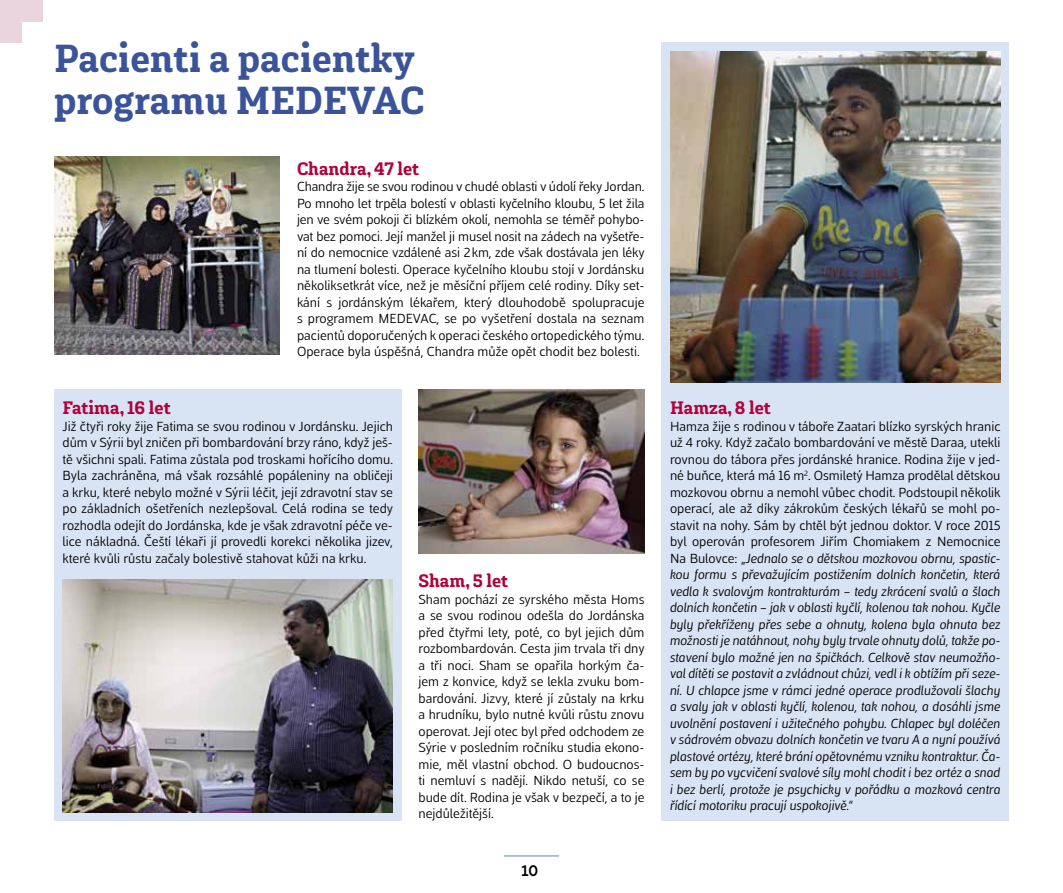
<style>
.page{position:relative;width:1063px;height:893px;background:#fff}
.page>*{position:absolute;margin:0;border:0;box-sizing:border-box;transform-origin:0 0}
.t1{font:900 39px/42px "Gaspo Slab";color:#3b5499}
.t2{font:900 18px "Gaspo Slab";color:#b1003a}
.t3{font:700 15px "Asterisk Sans Pro";color:#000}
.t4{font:13.5px/16.5px "Mestre";color:#000;text-align:justify}
.t5{font:italic 13.5px/16.5px "Mestre";color:#000;text-align:justify}
.s1{font-style:normal}
</style>
<div class="page">
<div style="left:21px;top:0;width:22px;height:21px;background:#ead5de"></div>
<div style="left:0;top:21px;width:21px;height:22px;background:#ead5de"></div>
<div style="left:0;top:0;width:21px;height:21px;background:#ead5de"></div>
<hr style="left:504px;top:855px;width:55px;height:1px;background:#5e85bc">
<div style="left:54px;top:389px;width:347px;height:432px;background:#d8e3f4"></div>
<div style="left:662px;top:43px;width:347px;height:778px;background:#d8e3f4"></div>
<img style="left:670px;top:51px;width:330px;height:332px">
<img style="left:63px;top:579px;width:330px;height:233px">
<img style="left:54px;top:157px;width:226px;height:198px">
<img style="left:418px;top:389px;width:226px;height:165px">
<h1 class="t1" style="left:54px;top:38px;width:372px">Pacienti a pacientky programu MEDEVAC</h1>
<h2 class="t2" style="left:297px;top:156px;width:124px">Chandra, 47 let</h2>
<p class="t4" style="left:297px;top:177px;width:349px;text-align:left">Chandra žije se svou rodinou v chudé oblasti v údolí řeky Jordan.<br>Po mnoho let trpěla bolestí v oblasti kyčelního kloubu, 5 let žila jen ve svém pokoji či blízkém okolí, nemohla se téměř pohybo&shy;vat bez pomoci. Její manžel ji musel nosit na zádech na vyšetře&shy;ní do nemocnice vzdálené asi 2km, zde však dostávala jen léky na tlumení bolesti. Operace kyčelního kloubu stojí v Jordánsku několiksetkrát více, než je měsíční příjem celé rodiny. Díky set&shy;kání s jordánským lékařem, který dlouhodobě spolupracuje s programem MEDEVAC, se po vyšetření dostala na seznam pacientů doporučených k operaci českého ortopedického týmu.<br>Operace byla úspěšná, Chandra může opět chodit bez bolesti.</p>
<h2 class="t2" style="left:63px;top:396px;width:110px">Fatima, 16 let</h2>
<p class="t4" style="left:63px;top:417px;width:332px">Již čtyři roky žije Fatima se svou rodinou v Jordánsku. Jejich dům v Sýrii byl zničen při bombardování brzy ráno, když ješ&shy;tě všichni spali. Fatima zůstala pod troskami hořícího domu.<br>Byla zachráněna, má však rozsáhlé popáleniny na obličeji a krku, které nebylo možné v Sýrii léčit, její zdravotní stav se po základních ošetřeních nezlepšoval. Celá rodina se tedy rozhodla odejít do Jordánska, kde je však zdravotní péče ve&shy;lice nákladná. Čeští lékaři jí provedli korekci několika jizev, které kvůli růstu začaly bolestivě stahovat kůži na krku.</p>
<h2 class="t2" style="left:418px;top:569px;width:91px">Sham, 5 let</h2>
<p class="t4" style="left:418px;top:590px;width:228px">Sham pochází ze syrského města Homs a se svou rodinou odešla do Jordánska před čtyřmi lety, poté, co byl jejich dům rozbombardován. Cesta jim trvala tři dny a tři noci. Sham se opařila horkým ča&shy;jem z konvice, když se lekla zvuku bom&shy;bardování. Jizvy, které jí zůstaly na krku a hrudníku, bylo nutné kvůli růstu znovu operovat. Její otec byl před odchodem ze Sýrie v posledním ročníku studia ekono&shy;mie, měl vlastní obchod. O budoucnos&shy;ti nemluví s nadějí. Nikdo netuší, co se bude dít. Rodina je však v bezpečí, a to je nejdůležitější.</p>
<p class="t3" style="left:522px;top:861px;width:18px">10</p>
<h2 class="t2" style="left:670px;top:396px;width:102px">Hamza, 8 let</h2>
<p class="t5" style="left:670px;top:417px;width:332px"><span class="s1">Hamza žije s rodinou v táboře Zaatari blízko syrských hranic už 4 roky. Když začalo bombardování ve městě Daraa, utekli rovnou do tábora přes jordánské hranice. Rodina žije v jed&shy;né buňce, která má 16 m</span><sup>2</sup><span class="s1">. Osmiletý Hamza prodělal dětskou mozkovou obrnu a nemohl vůbec chodit. Podstoupil několik operací, ale až díky zákrokům českých lékařů se mohl po&shy;stavit na nohy. Sám by chtěl být jednou doktor. V roce 2015 byl operován profesorem Jiřím Chomiakem z Nemocnice Na Bulovce: „</span>Jednalo se o dětskou mozkovou obrnu, spastic&shy;kou formu s převažujícím postižením dolních končetin, která vedla k svalovým kontrakturám – tedy zkrácení svalů a šlach dolních končetin – jak v oblasti kyčlí, kolenou tak nohou. Kyčle byly překříženy přes sebe a ohnuty, kolena byla ohnuta bez možnosti je natáhnout, nohy byly trvale ohnuty dolů, takže po&shy;stavení bylo možné jen na špičkách. Celkově stav neumožňo&shy;val dítěti se postavit a zvládnout chůzi, vedl i k obtížím při seze&shy;ní. U chlapce jsme v rámci jedné operace prodlužovali šlachy a svaly jak v oblasti kyčlí, kolenou, tak nohou, a dosáhli jsme uvolnění postavení i užitečného pohybu. Chlapec byl doléčen v sádrovém obvazu dolních končetin ve tvaru A a nyní používá plastové ortézy, které brání opětovnému vzniku kontraktur. Ča&shy;sem by po vycvičení svalové síly mohl chodit i bez ortéz a snad i bez berlí, protože je psychicky v pořádku a mozková centra řídící motoriku pracují uspokojivě.“</p>
</div>
